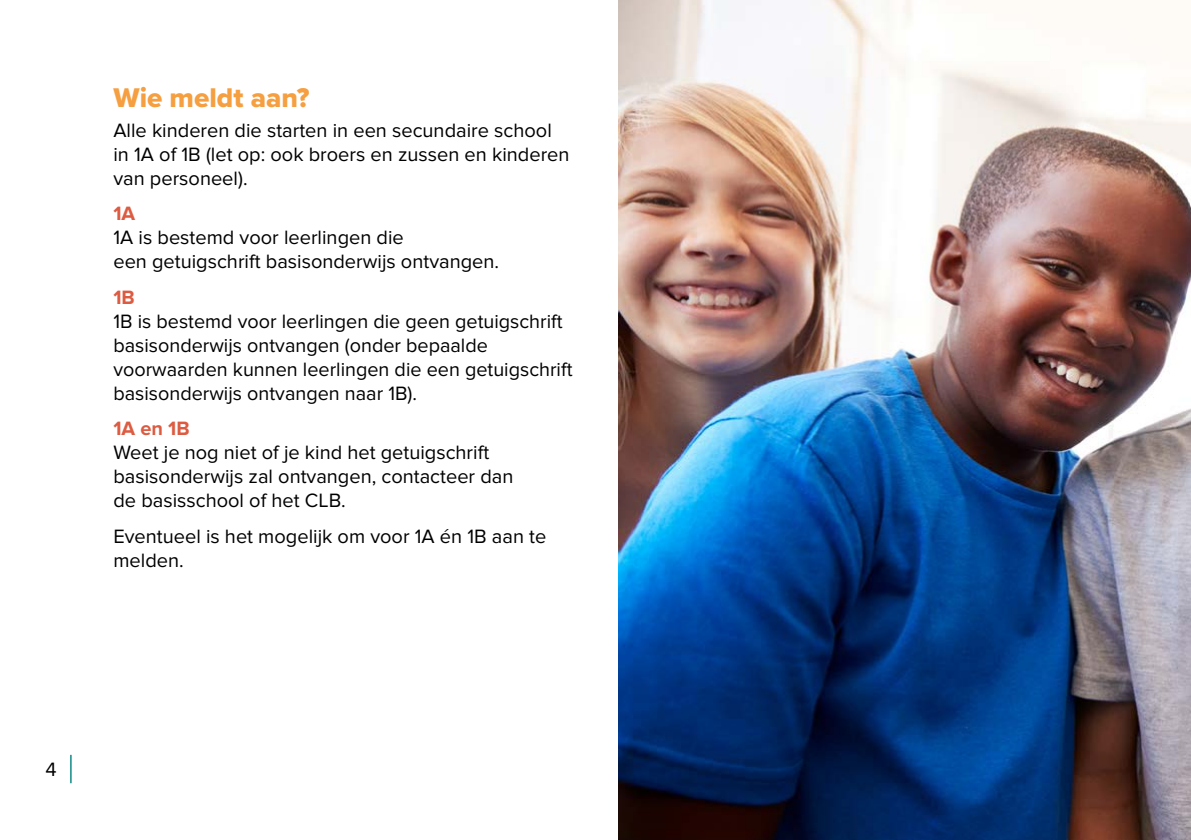
<style>
.page{position:relative;width:1191px;height:840px;background:#fff}
.page>*{position:absolute;margin:0;border:0;box-sizing:border-box;transform-origin:0 0}
.t1{font:28px "Proxima Nova Extrabld";color:#f59f40}
.t2{font:20px/24px "Proxima Nova";color:#000}
.t3{font:700 20px "Proxima Nova";color:#dc5b41}
</style>
<div class="page">
<img style="left:618px;top:0;width:573px;height:839px">
<hr style="left:70px;top:754px;width:2px;height:28px;background:#20928e">
<h1 class="t1" style="left:113px;top:77px;width:198px">Wie meldt aan?</h1>
<p class="t2" style="left:113px;top:118px;width:457px">Alle kinderen die starten in een secundaire school in 1A of 1B (let op: ook broers en zussen en kinderen van personeel).</p>
<p class="t3" style="left:113px;top:202px;width:23px">1A</p>
<p class="t2" style="left:113px;top:226px;width:387px">1A is bestemd voor leerlingen die<br>een getuigschrift basisonderwijs ontvangen.</p>
<p class="t3" style="left:113px;top:285px;width:23px">1B</p>
<p class="t2" style="left:113px;top:309px;width:460px">1B is bestemd voor leerlingen die geen getuigschrift basisonderwijs ontvangen (onder bepaalde voorwaarden kunnen leerlingen die een getuigschrift basisonderwijs ontvangen naar 1B).</p>
<p class="t3" style="left:113px;top:417px;width:78px">1A en 1B</p>
<p class="t2" style="left:113px;top:440px;width:401px">Weet je nog niet of je kind het getuigschrift basisonderwijs zal ontvangen, contacteer dan de basisschool of het CLB.</p>
<p class="t2" style="left:113px;top:524px;width:434px">Eventueel is het mogelijk om voor 1A én 1B aan te melden.</p>
<p class="t2" style="left:45px;top:757px;width:13px">4</p>
</div>
